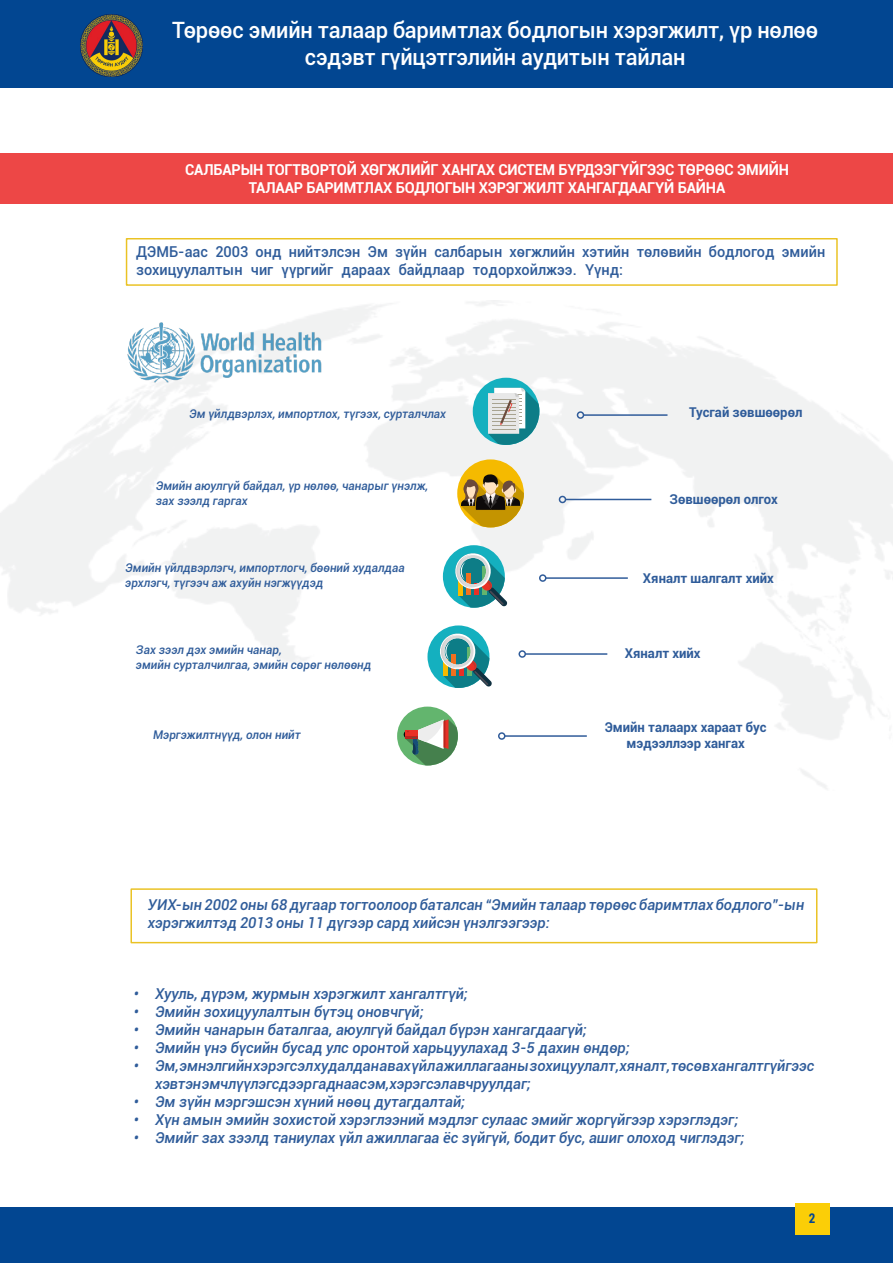
<style>
.page{position:relative;width:893px;height:1263px;background:#fff}
.page>*{position:absolute;margin:0;border:0;box-sizing:border-box;transform-origin:0 0}
.t1{font:500 22.5px/27px "Roboto";letter-spacing:-.01em;color:#fff;text-align:center}
.t2{font:italic 500 15px/18px "Roboto";color:#2f5c9a}
.t3{font:500 15px "Roboto";color:#2f5c9a}
.t4{font:700 15px/18px "Roboto";letter-spacing:-.01em;color:#fff;text-align:center}
.t5{font:700 13.5px "Roboto";color:#2f5c9a}
.t6{font:700 13.5px "Roboto Condensed";color:#024691}
.t7{font:italic 500 12px/14.4px "Roboto";color:#2f5c9a}
</style>
<div class="page">
<div style="left:1px;top:1208px;width:892px;height:55px;background:#024691"></div>
<div style="left:795px;top:1203px;width:34px;height:32px;background:#fbce07"></div>
<div style="left:0;top:0;width:893px;height:88px;background:#024691"></div>
<img style="left:80px;top:14px;width:62px;height:62px">
<img style="left:0;top:300px;width:893px;height:489px">
<div style="left:0;top:153px;width:893px;height:51px;background:#ed4746"></div>
<hr style="left:583px;top:414px;width:84px;height:2px;background:#305c9a">
<div style="left:577px;top:411px;width:7px;height:8px;border:2px solid #305c9a;border-radius:50%"></div>
<hr style="left:546px;top:577px;width:82px;height:2px;background:#305c9a">
<div style="left:539px;top:574px;width:7px;height:8px;border:2px solid #305c9a;border-radius:50%"></div>
<hr style="left:565px;top:499px;width:86px;height:1px;background:#305c9a">
<div style="left:559px;top:496px;width:7px;height:7px;border:2px solid #305c9a;border-radius:50%"></div>
<hr style="left:525px;top:653px;width:82px;height:2px;background:#305c9a">
<div style="left:518px;top:650px;width:8px;height:8px;border:2px solid #305c9a;border-radius:50%"></div>
<hr style="left:505px;top:735px;width:82px;height:2px;background:#305c9a">
<div style="left:498px;top:732px;width:7px;height:8px;border:2px solid #305c9a;border-radius:50%"></div>
<div style="left:473px;top:378px;width:66px;height:67px;background:#14b0bf;border-radius:50%"></div>
<svg style="left:488px;top:388px;width:51px;height:57px;background:#9dc2c3"></svg>
<div style="left:457px;top:459px;width:67px;height:68px;background:#f5ba00;border-radius:50%"></div>
<svg style="left:461px;top:474px;width:63px;height:53px"></svg>
<div style="left:443px;top:545px;width:62px;height:63px;background:#14b0bf;border-radius:50%"></div>
<svg style="left:454px;top:551px;width:53px;height:58px"></svg>
<div style="left:427px;top:625px;width:62px;height:63px;background:#14b0bf;border-radius:50%"></div>
<svg style="left:438px;top:632px;width:54px;height:57px"></svg>
<div style="left:397px;top:707px;width:61px;height:58px;background:#63b56e;border-radius:50%"></div>
<svg style="left:404px;top:719px;width:54px;height:46px"></svg>
<div style="left:130px;top:888px;width:687px;height:55px;border:2px solid #e8bc0c"></div>
<div style="left:126px;top:238px;width:712px;height:48px;border:2px solid #e8bc0c"></div>
<img style="left:117px;top:321px;width:213px;height:63px">
<h1 class="t1" style="left:172px;top:16px;width:647px">Төрөөс эмийн талаар баримтлах бодлогын хэрэгжилт, үр нөлөө сэдэвт гүйцэтгэлийн аудитын тайлан</h1>
<p class="t4" style="left:185px;top:160px;width:605px">САЛБАРЫН ТОГТВОРТОЙ ХӨГЖЛИЙГ ХАНГАХ СИСТЕМ БҮРДЭЭГҮЙГЭЭС ТӨРӨӨС ЭМИЙН<br>ТАЛААР БАРИМТЛАХ БОДЛОГЫН ХЭРЭГЖИЛТ ХАНГАГДААГҮЙ БАЙНА</p>
<p class="t3" style="left:136px;top:241px;width:74px">ДЭМБ-аас</p>
<p class="t3" style="left:215px;top:241px;width:35px">2003</p>
<p class="t3" style="left:256px;top:241px;width:27px">онд</p>
<p class="t3" style="left:289px;top:241px;width:73px">нийтэлсэн</p>
<p class="t3" style="left:368px;top:241px;width:22px">Эм</p>
<p class="t3" style="left:395px;top:241px;width:33px">зүйн</p>
<p class="t3" style="left:434px;top:241px;width:69px">салбарын</p>
<p class="t3" style="left:509px;top:241px;width:67px">хөгжлийн</p>
<p class="t3" style="left:582px;top:241px;width:49px">хэтийн</p>
<p class="t3" style="left:136px;top:259px;width:108px">зохицуулалтын</p>
<p class="t3" style="left:251px;top:259px;width:24px">чиг</p>
<p class="t3" style="left:282px;top:259px;width:53px">үүргийг</p>
<p class="t3" style="left:342px;top:259px;width:50px">дараах</p>
<p class="t3" style="left:399px;top:259px;width:67px">байдлаар</p>
<p class="t3" style="left:473px;top:259px;width:105px">тодорхойлжээ.</p>
<p class="t3" style="left:585px;top:259px;width:40px">Үүнд:</p>
<p class="t3" style="left:637px;top:241px;width:66px">төлөвийн</p>
<p class="t3" style="left:709px;top:241px;width:67px">бодлогод</p>
<p class="t3" style="left:782px;top:241px;width:45px">эмийн</p>
<p class="t7" style="left:189px;top:406px;width:259px">Эм үйлдвэрлэх, импортлох, түгээх, сурталчлах</p>
<p class="t7" style="left:156px;top:478px;width:274px">Эмийн аюулгүй байдал, үр нөлөө, чанарыг үнэлж,</p>
<p class="t7" style="left:156px;top:493px;width:93px">зах зээлд гаргах</p>
<p class="t7" style="left:125px;top:560px;width:281px">Эмийн үйлдвэрлэгч, импортлогч, бөөний худалдаа эрхлэгч, түгээч аж ахуйн нэгжүүдэд</p>
<p class="t5" style="left:689px;top:403px;width:115px">Тусгай зөвшөөрөл</p>
<p class="t5" style="left:669px;top:490px;width:110px">Зөвшөөрөл олгох</p>
<p class="t5" style="left:643px;top:568px;width:132px">Хяналт шалгалт хийх</p>
<p class="t7" style="left:136px;top:642px;width:147px">Зах зээл дэх эмийн чанар,</p>
<p class="t7" style="left:136px;top:657px;width:237px">эмийн сурталчилгаа, эмийн сөрөг нөлөөнд</p>
<p class="t7" style="left:153px;top:727px;width:149px">Мэргэжилтнүүд, олон нийт</p>
<p class="t5" style="left:625px;top:644px;width:77px">Хяналт хийх</p>
<p class="t5" style="left:605px;top:718px;width:163px">Эмийн талаарх хараат бус</p>
<p class="t5" style="left:627px;top:734px;width:120px">мэдээллээр хангах</p>
<p class="t2" style="left:148px;top:895px;width:658px">УИХ-ын 2002 оны 68 дугаар тогтоолоор баталсан “Эмийн талаар төрөөс баримтлах бодлого -” ын хэрэгжилтэд 2013 оны 11 дүгээр сард хийсэн үнэлгээгээр:</p>
<p class="t2" style="left:134px;top:984px;width:7px">•</p>
<p class="t2" style="left:155px;top:984px;width:314px">Хууль, дүрэм, журмын хэрэгжилт хангалтгүй;</p>
<p class="t2" style="left:134px;top:1002px;width:7px">•</p>
<p class="t2" style="left:155px;top:1002px;width:270px">Эмийн зохицуулалтын бүтэц оновчгүй;</p>
<p class="t2" style="left:134px;top:1020px;width:7px">•</p>
<p class="t2" style="left:155px;top:1020px;width:433px">Эмийн чанарын баталгаа, аюулгүй байдал бүрэн хангагдаагүй;</p>
<p class="t2" style="left:134px;top:1038px;width:7px">•</p>
<p class="t2" style="left:155px;top:1038px;width:476px">Эмийн үнэ бүсийн бусад улс оронтой харьцуулахад 3-5 дахин өндөр;</p>
<p class="t2" style="left:134px;top:1056px;width:7px">•</p>
<p class="t2" style="left:155px;top:1056px;width:661px">Эм,эмнэлгийнхэрэгсэлхудалданавахүйлажиллагаанызохицуулалт,хяналт,төсөвхангалтгүйгээс</p>
<p class="t2" style="left:134px;top:1092px;width:7px">•</p>
<p class="t2" style="left:155px;top:1074px;width:377px">хэвтэнэмчлүүлэгсдээргаднаасэм,хэрэгсэлавчруулдаг;</p>
<p class="t2" style="left:155px;top:1092px;width:312px">Эм зүйн мэргэшсэн хүний нөөц дутагдалтай;</p>
<p class="t2" style="left:134px;top:1110px;width:7px">•</p>
<p class="t2" style="left:155px;top:1110px;width:585px">Хүн амын эмийн зохистой хэрэглээний мэдлэг сулаас эмийг жоргүйгээр хэрэглэдэг;</p>
<p class="t2" style="left:134px;top:1128px;width:7px">•</p>
<p class="t2" style="left:155px;top:1128px;width:591px">Эмийг зах зээлд таниулах үйл ажиллагаа ёс зүйгүй, бодит бус, ашиг олоход чиглэдэг;</p>
<p class="t6" style="left:809px;top:1209px;width:8px">2</p>
</div>
